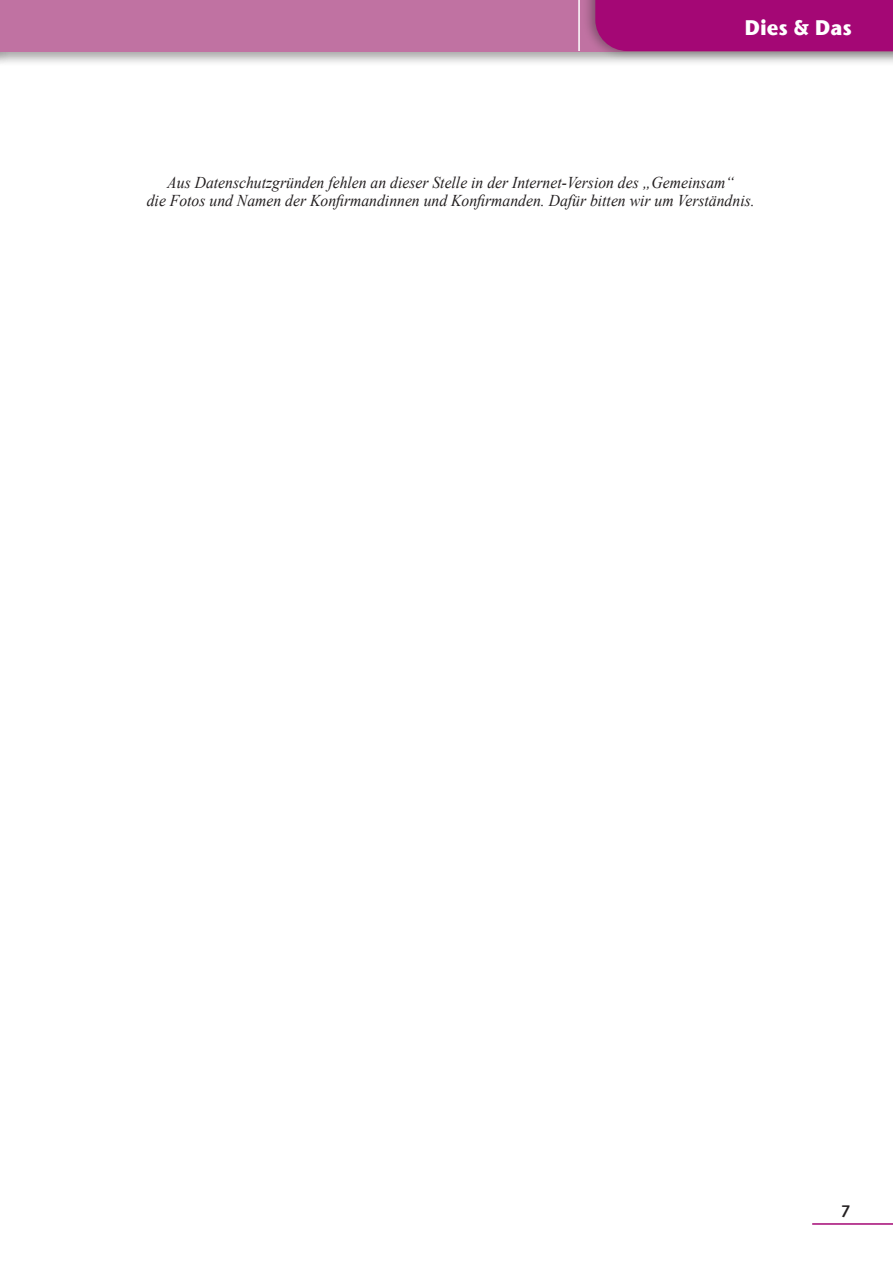
<style>
.page{position:relative;width:893px;height:1263px;background:#fff}
.page>*{position:absolute;margin:0;border:0;box-sizing:border-box;transform-origin:0 0}
.t1{font:700 21px "ITC Stone Sans Com";color:#fff;scale:.95 1}
.Hinweis_Online-Versi{font:italic 16.5px/18px "Times New Roman";color:#231f20;text-align:center;scale:.95 1}
.t2{font:16.5px "ITC Stone Sans Com Semi";color:#231f20;scale:.95 1}
</style>
<div class="page">
<div style="left:0;top:0;width:893px;height:66px;background:#231f20;opacity:.4"></div>
<div style="left:0;top:0;width:893px;height:51px;background:#c072a2"></div>
<hr style="left:812px;top:1223px;width:81px;height:2px;background:#a40775">
<div style="left:582px;top:0;width:311px;height:60px;background:#231f20;opacity:.4"></div>
<div style="left:595px;top:0;width:298px;height:51px;background:#a40775"></div>
<hr style="left:578px;top:0;width:2px;height:51px;background:#fff">
<p class="t1" style="left:744px;top:14px;width:114px">Dies &amp; Das</p>
<p class="Hinweis_Online-Versi" style="left:147px;top:173px;width:641px">Aus Datenschutzgründen fehlen an dieser Stelle in der Internet-Version des „Gemeinsam“<br>die Fotos und Namen der Konfirmandinnen und Konfirmanden. Dafür bitten wir um Verständnis.</p>
<p class="t2" style="left:841px;top:1201px;width:12px">7</p>
</div>
